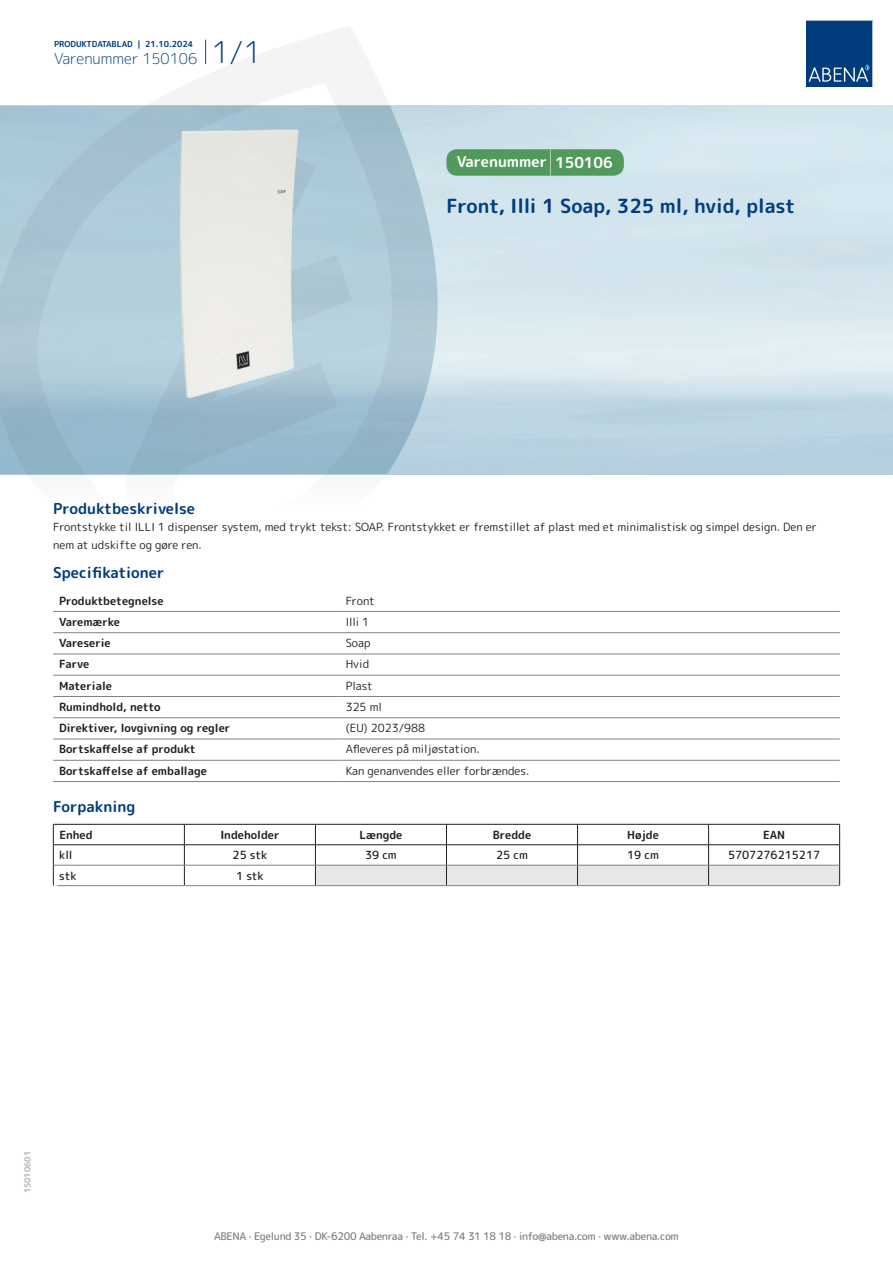
<style>
.page{position:relative;width:893px;height:1263px;background:#fff}
.page>*{position:absolute;margin:0;border:0;box-sizing:border-box;transform-origin:0 0}
.t1{font:700 19.5px "Rounded Mplus 1 c";color:#013d7d}
.t2{font:700 15px "Rounded Mplus 1 c";color:#013d7d}
.t3{font:300 15px "Rounded Mplus 1 c";color:#013d7d}
.t4{font:700 15px "Rounded Mplus 1 c";color:#fff}
.t5{font:11.25px/18px "Rounded Mplus 1 c";color:#231f20}
.t6{font:700 11.25px "Rounded Mplus 1 c";color:#231f20}
.t7{font:500 11.25px "Rounded Mplus 1 c";color:#231f20}
.t8{font:500 10.5px "Rounded Mplus 1 c";letter-spacing:-.03em;color:#808285}
.t9{font:700 10.5px "Rounded Mplus 1 c";color:#fff}
.t10{font:700 8.25px "Rounded Mplus 1 c";color:#013d7d}
.t11{font:700 8.25px "Rounded Mplus 1 c";color:#b2b3b7}
.s1{font-size:30px}
.s2{font-size:25.5px}
</style>
<div class="page">
<svg style="left:0;top:26px;width:439px;height:449px"></svg>
<svg style="left:0;top:106px;width:438px;height:368px;background:#a7c5d3"></svg>
<svg style="left:205px;top:40px;width:1px;height:24px"></svg>
<svg style="left:806px;top:20px;width:67px;height:67px;background:#144b86"></svg>
<img style="left:176px;top:127px;width:126px;height:275px">
<hr style="left:53px;top:611px;width:287px;height:1px;background:#808285">
<hr style="left:340px;top:611px;width:500px;height:1px;background:#808285">
<hr style="left:53px;top:632px;width:287px;height:1px;background:#808285">
<hr style="left:340px;top:632px;width:500px;height:1px;background:#808285">
<hr style="left:53px;top:654px;width:287px;height:1px;background:#808285">
<hr style="left:340px;top:654px;width:500px;height:1px;background:#808285">
<hr style="left:53px;top:675px;width:287px;height:1px;background:#808285">
<hr style="left:340px;top:675px;width:500px;height:1px;background:#808285">
<hr style="left:53px;top:696px;width:287px;height:1px;background:#808285">
<hr style="left:340px;top:696px;width:500px;height:1px;background:#808285">
<hr style="left:53px;top:717px;width:287px;height:1px;background:#808285">
<hr style="left:340px;top:717px;width:500px;height:1px;background:#808285">
<hr style="left:53px;top:739px;width:287px;height:1px;background:#808285">
<hr style="left:340px;top:739px;width:500px;height:1px;background:#808285">
<hr style="left:53px;top:760px;width:287px;height:1px;background:#808285">
<hr style="left:340px;top:760px;width:500px;height:1px;background:#808285">
<hr style="left:53px;top:781px;width:287px;height:1px;background:#808285">
<hr style="left:340px;top:781px;width:500px;height:1px;background:#808285">
<hr style="left:53px;top:824px;width:131px;height:1px;background:#231f20">
<hr style="left:184px;top:824px;width:131px;height:1px;background:#231f20">
<hr style="left:53px;top:844px;width:131px;height:1px;background:#231f20">
<hr style="left:184px;top:844px;width:131px;height:1px;background:#231f20">
<svg style="left:53px;top:824px;width:1px;height:61px"></svg>
<svg style="left:184px;top:824px;width:1px;height:61px"></svg>
<svg style="left:315px;top:824px;width:525px;height:61px"></svg>
<hr style="left:54px;top:865px;width:130px;height:1px;background:#808285">
<hr style="left:184px;top:865px;width:131px;height:1px;background:#808285">
<hr style="left:315px;top:865px;width:131px;height:1px;background:#808285">
<hr style="left:446px;top:865px;width:131px;height:1px;background:#808285">
<hr style="left:577px;top:865px;width:132px;height:1px;background:#808285">
<hr style="left:709px;top:865px;width:130px;height:1px;background:#808285">
<hr style="left:53px;top:885px;width:131px;height:1px;background:#808285">
<hr style="left:184px;top:885px;width:131px;height:1px;background:#808285">
<hr style="left:315px;top:885px;width:131px;height:1px;background:#808285">
<hr style="left:446px;top:885px;width:131px;height:1px;background:#808285">
<hr style="left:577px;top:885px;width:132px;height:1px;background:#808285">
<hr style="left:709px;top:885px;width:131px;height:1px;background:#808285">
<div style="left:446px;top:149px;width:178px;height:27px;background:#52995c;border-radius:10px"></div>
<p class="t10" style="left:54px;top:38px;width:141px">PRODUKTDATABLAD | 21.10.2024</p>
<h2 class="t3" style="left:54px;top:48px;width:209px">Varenummer 150106 <span class="s1">1/1</span></h2>
<h2 class="t4" style="left:457px;top:151px;width:157px">Varenummer <span class="s2">|</span> 150106</h2>
<h1 class="t1" style="left:446px;top:192px;width:350px">Front, Illi 1 Soap, 325 ml, hvid, plast</h1>
<h2 class="t2" style="left:53px;top:498px;width:143px">Produktbeskrivelse</h2>
<p class="t5" style="left:53px;top:517px;width:765px">Frontstykke til ILLI 1 dispenser system, med trykt tekst: SOAP. Frontstykket er fremstillet af plast med et minimalistisk og simpel design. Den er nem at udskifte og gøre ren.</p>
<h2 class="t2" style="left:53px;top:562px;width:113px">Specifikationer</h2>
<p class="t6" style="left:59px;top:592px;width:106px">Produktbetegnelse</p>
<p class="t5" style="left:346px;top:591px;width:31px">Front</p>
<p class="t6" style="left:59px;top:614px;width:62px">Varemærke</p>
<p class="t5" style="left:346px;top:613px;width:25px">Illi 1</p>
<p class="t6" style="left:59px;top:635px;width:53px">Vareserie</p>
<p class="t5" style="left:346px;top:634px;width:26px">Soap</p>
<p class="t6" style="left:59px;top:656px;width:32px">Farve</p>
<p class="t5" style="left:346px;top:655px;width:25px">Hvid</p>
<p class="t6" style="left:59px;top:678px;width:54px">Materiale</p>
<p class="t5" style="left:346px;top:676px;width:29px">Plast</p>
<p class="t6" style="left:59px;top:699px;width:103px">Rumindhold, netto</p>
<p class="t5" style="left:346px;top:698px;width:38px">325 ml</p>
<p class="t6" style="left:59px;top:720px;width:173px">Direktiver, lovgivning og regler</p>
<p class="t5" style="left:346px;top:719px;width:81px">(EU) 2023/988</p>
<p class="t6" style="left:59px;top:741px;width:138px">Bortskaffelse af produkt</p>
<p class="t5" style="left:346px;top:740px;width:135px">Afleveres på miljøstation.</p>
<p class="t6" style="left:59px;top:763px;width:149px">Bortskaffelse af emballage</p>
<p class="t5" style="left:346px;top:762px;width:185px">Kan genanvendes eller forbrændes.</p>
<h2 class="t2" style="left:53px;top:796px;width:84px">Forpakning</h2>
<p class="t6" style="left:59px;top:827px;width:35px">Enhed</p>
<p class="t6" style="left:220px;top:827px;width:61px">Indeholder</p>
<p class="t6" style="left:359px;top:827px;width:44px">Længde</p>
<p class="t6" style="left:493px;top:827px;width:40px">Bredde</p>
<p class="t6" style="left:627px;top:827px;width:33px">Højde</p>
<p class="t6" style="left:763px;top:827px;width:24px">EAN</p>
<p class="t7" style="left:59px;top:847px;width:15px">kll</p>
<p class="t7" style="left:233px;top:847px;width:36px">25 stk</p>
<p class="t7" style="left:365px;top:847px;width:33px">39 cm</p>
<p class="t7" style="left:496px;top:847px;width:33px">25 cm</p>
<p class="t7" style="left:627px;top:847px;width:33px">19 cm</p>
<p class="t7" style="left:728px;top:847px;width:94px">5707276215217</p>
<p class="t7" style="left:59px;top:867px;width:19px">stk</p>
<p class="t7" style="left:236px;top:867px;width:29px">1 stk</p>
<p class="t9" style="left:53px;top:881px;width:7px">*</p>
<p class="t11" style="left:22px;top:1193px;width:44px;rotate:-90deg">15010601</p>
<p class="t8" style="left:214px;top:1229px;width:466px">ABENA · Egelund 35 · DK-6200 Aabenraa · Tel. +45 74 31 18 18 · info@abena.com · www.abena.com</p>
</div>
